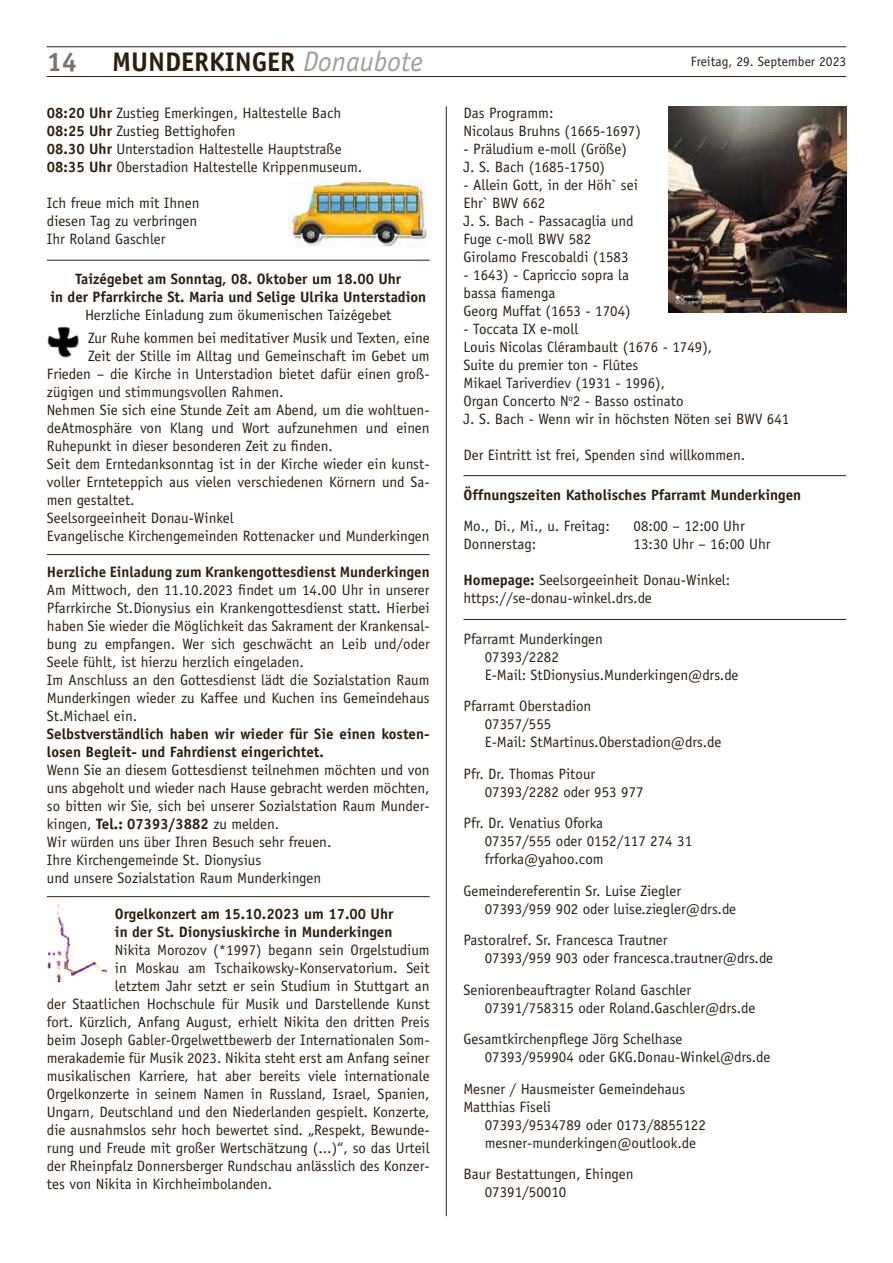
<style>
.page{position:relative;width:893px;height:1263px;background:#fff}
.page>*{position:absolute;margin:0;border:0;box-sizing:border-box;transform-origin:0 0}
.t1{font:700 27px "Officina Sans";color:#2d1f0f}
.t2{font:700 27px "Officina Sans";color:#787370}
.t3{font:15px/18px "Officina Sans";color:#2d1f0f}
.t4{font:700 15px/18px "Officina Sans";color:#2d1f0f}
.t5{font:13.5px "Officina Sans";color:#2d1f0f}
.s1{font-weight:400;font-style:italic;font-size:28.35px;color:#a19f9d}
.s2{font-weight:700}
</style>
<div class="page">
<hr style="left:47px;top:76px;width:799px;height:1px;background:#2d1f0f">
<hr style="left:47px;top:47px;width:799px;height:1px;background:#2d1f0f">
<hr style="left:446px;top:106px;width:1px;height:1110px;background:#2d1f0f">
<hr style="left:47px;top:260px;width:383px;height:1px;background:#2d1f0f">
<hr style="left:47px;top:554px;width:383px;height:1px;background:#2d1f0f">
<hr style="left:47px;top:896px;width:383px;height:1px;background:#2d1f0f">
<img style="left:288px;top:179px;width:139px;height:69px">
<img style="left:47px;top:326px;width:32px;height:32px">
<img style="left:47px;top:903px;width:59px;height:78px">
<hr style="left:463px;top:475px;width:383px;height:1px;background:#2d1f0f">
<hr style="left:463px;top:619px;width:383px;height:1px;background:#2d1f0f">
<img style="left:668px;top:106px;width:178px;height:207px">
<h1 class="t2" style="left:47px;top:45px;width:32px">14</h1>
<h1 class="t1" style="left:112px;top:45px;width:312px">MUNDERKINGER <span class="s1">Donaubote</span></h1>
<p class="t5" style="left:691px;top:53px;width:157px">Freitag, 29. September 2023</p>
<p class="t3" style="left:47px;top:104px;width:317px"><span class="s2">08:20 Uhr</span> Zustieg Emerkingen, Haltestelle Bach <span class="s2">08:25 Uhr</span> Zustieg Bettighofen<br><span class="s2">08.30 Uhr</span> Unterstadion Haltestelle Hauptstraße <span class="s2">08:35 Uhr</span> Oberstadion Haltestelle Krippenmuseum.</p>
<p class="t3" style="left:47px;top:194px;width:154px">Ich freue mich mit Ihnen diesen Tag zu verbringen<br>Ihr Roland Gaschler</p>
<p class="t4" style="left:50px;top:270px;width:377px;text-align:center">Taizégebet am Sonntag, 08. Oktober um 18.00 Uhr<br>in der Pfarrkirche St. Maria und Selige Ulrika Unterstadion</p>
<p class="t3" style="left:85px;top:304px;width:346px;line-height:22.2px">Herzliche Einladung zum ökumenischen Taizégebet<br>Zur Ruhe kommen bei meditativer Musik und Texten, eine</p>
<p class="t3" style="left:47px;top:347px;width:384px;text-indent:41px">Zeit der Stille im Alltag und Gemeinschaft im Gebet um Frieden – die Kirche in Unterstadion bietet dafür einen groß&shy;zügigen und stimmungsvollen Rahmen.<br>Nehmen Sie sich eine Stunde Zeit am Abend, um die wohltuen&shy;deAtmosphäre von Klang und Wort aufzunehmen und einen Ruhepunkt in dieser besonderen Zeit zu finden.<br>Seit dem Erntedanksonntag ist in der Kirche wieder ein kunst&shy;voller Ernteteppich aus vielen verschiedenen Körnern und Sa&shy;men gestaltet.<br>Seelsorgeeinheit Donau-Winkel<br>Evangelische Kirchengemeinden Rottenacker und Munderkingen</p>
<p class="t4" style="left:47px;top:562px;width:384px">Herzliche Einladung zum Krankengottesdienst Munderkingen</p>
<p class="t3" style="left:47px;top:581px;width:384px">Am Mittwoch, den 11.10.2023 findet um 14.00 Uhr in unserer Pfarrkirche St.Dionysius ein Krankengottesdienst statt. Hierbei haben Sie wieder die Möglichkeit das Sakrament der Krankensal&shy;bung zu empfangen. Wer sich geschwächt an Leib und/oder Seele fühlt, ist hierzu herzlich eingeladen.<br>Im Anschluss an den Gottesdienst lädt die Sozialstation Raum Munderkingen wieder zu Kaffee und Kuchen ins Gemeindehaus St.Michael ein.</p>
<p class="t4" style="left:47px;top:724px;width:384px">Selbstverständlich haben wir wieder für Sie einen kosten&shy;losen Begleit- und Fahrdienst eingerichtet.</p>
<p class="t3" style="left:47px;top:761px;width:384px">Wenn Sie an diesem Gottesdienst teilnehmen möchten und von uns abgeholt und wieder nach Hause gebracht werden möchten, so bitten wir Sie, sich bei unserer Sozialstation Raum Munder&shy;kingen, <span class="s2">Tel.: 07393/3882</span> zu melden.<br>Wir würden uns über Ihren Besuch sehr freuen.<br>Ihre Kirchengemeinde St. Dionysius<br>und unsere Sozialstation Raum Munderkingen</p>
<p class="t4" style="left:115px;top:904px;width:280px">Orgelkonzert am 15.10.2023 um 17.00 Uhr in der St. Dionysiuskirche in Munderkingen</p>
<p class="t3" style="left:115px;top:941px;width:316px">Nikita Morozov (*1997) begann sein Orgelstudium</p>
<p class="t3" style="left:115px;top:959px;width:316px">in Moskau am Tschaikowsky-Konservatorium. Seit</p>
<p class="t3" style="left:115px;top:977px;width:316px">letztem Jahr setzt er sein Studium in Stuttgart an</p>
<p class="t3" style="left:47px;top:995px;width:384px">der Staatlichen Hochschule für Musik und Darstellende Kunst</p>
<p class="t3" style="left:47px;top:1013px;width:384px">fort. Kürzlich, Anfang August, erhielt Nikita den dritten Preis</p>
<p class="t3" style="left:47px;top:1031px;width:384px">beim Joseph Gabler-Orgelwettbewerb der Internationalen Som-</p>
<p class="t3" style="left:47px;top:1049px;width:384px">merakademie für Musik 2023. Nikita steht erst am Anfang seiner</p>
<p class="t3" style="left:47px;top:1067px;width:384px">musikalischen Karriere, hat aber bereits viele internationale</p>
<p class="t3" style="left:47px;top:1085px;width:384px">Orgelkonzerte in seinem Namen in Russland, Israel, Spanien,</p>
<p class="t3" style="left:47px;top:1103px;width:384px">Ungarn, Deutschland und den Niederlanden gespielt. Konzerte,</p>
<p class="t3" style="left:47px;top:1121px;width:384px">die ausnahmslos sehr hoch bewertet sind. „Respekt, Bewunde-</p>
<p class="t3" style="left:47px;top:1139px;width:384px">rung und Freude mit großer Wertschätzung (...)“, so das Urteil</p>
<p class="t3" style="left:47px;top:1157px;width:384px">der Rheinpfalz Donnersberger Rundschau anlässlich des Konzer-</p>
<p class="t3" style="left:47px;top:1175px;width:227px">tes von Nikita in Kirchheimbolanden.</p>
<p class="t3" style="left:463px;top:104px;width:179px">Das Programm:<br>Nicolaus Bruhns (1665-1697)</p>
<p class="t3" style="left:463px;top:140px;width:165px">- Präludium e-moll (Größe)<br>J. S. Bach (1685-1750)</p>
<p class="t3" style="left:463px;top:176px;width:176px">- Allein Gott, in der Höh` sei<br>Ehr` BWV 662<br>J. S. Bach - Passacaglia und<br>Fuge c-moll BWV 582<br>Girolamo Frescobaldi (1583</p>
<p class="t3" style="left:463px;top:266px;width:169px">- 1643) - Capriccio sopra la bassa fiamenga<br>Georg Muffat (1653 - 1704)</p>
<p class="t3" style="left:463px;top:320px;width:327px">- Toccata IX e-moll<br>Louis Nicolas Clérambault (1676 - 1749),<br>Suite du premier ton - Flûtes<br>Mikael Tariverdiev (1931 - 1996),<br>Organ Concerto N<sup>o</sup>2 - Basso ostinato<br>J. S. Bach - Wenn wir in höchsten Nöten sei BWV 641</p>
<p class="t3" style="left:463px;top:446px;width:283px">Der Eintritt ist frei, Spenden sind willkommen.</p>
<p class="t4" style="left:463px;top:486px;width:339px">Öffnungszeiten Katholisches Pfarramt Munderkingen</p>
<p class="t3" style="left:463px;top:517px;width:148px">Mo., Di., Mi., u. Freitag:</p>
<p class="t3" style="left:634px;top:517px;width:113px">08:00 – 12:00 Uhr</p>
<p class="t3" style="left:463px;top:535px;width:74px">Donnerstag:</p>
<p class="t3" style="left:634px;top:535px;width:138px">13:30 Uhr – 16:00 Uhr</p>
<p class="t3" style="left:463px;top:571px;width:268px"><span class="s2">Homepage:</span> Seelsorgeeinheit Donau-Winkel: https://se-donau-winkel.drs.de</p>
<p class="t3" style="left:485px;top:629px;width:255px;text-indent:-21px">Pfarramt Munderkingen<br>07393/2282<br>E-Mail: StDionysius.Munderkingen@drs.de</p>
<p class="t3" style="left:485px;top:697px;width:238px;text-indent:-21px">Pfarramt Oberstadion<br>07357/555<br>E-Mail: StMartinus.Oberstadion@drs.de</p>
<p class="t3" style="left:485px;top:764px;width:160px;text-indent:-21px">Pfr. Dr. Thomas Pitour<br>07393/2282 oder 953 977</p>
<p class="t3" style="left:485px;top:814px;width:209px;text-indent:-21px">Pfr. Dr. Venatius Oforka<br>07357/555 oder 0152/117 274 31 frforka@yahoo.com</p>
<p class="t3" style="left:485px;top:881px;width:253px;text-indent:-21px">Gemeindereferentin Sr. Luise Ziegler<br>07393/959 902 oder luise.ziegler@drs.de</p>
<p class="t3" style="left:485px;top:931px;width:290px;text-indent:-21px">Pastoralref. Sr. Francesca Trautner<br>07393/959 903 oder francesca.trautner@drs.de</p>
<p class="t3" style="left:485px;top:980px;width:272px;text-indent:-21px">Seniorenbeauftragter Roland Gaschler<br>07391/758315 oder Roland.Gaschler@drs.de</p>
<p class="t3" style="left:485px;top:1030px;width:287px;text-indent:-21px">Gesamtkirchenpflege Jörg Schelhase<br>07393/959904 oder GKG.Donau-Winkel@drs.de</p>
<p class="t3" style="left:463px;top:1079px;width:223px">Mesner / Hausmeister Gemeindehaus<br>Matthias Fiseli</p>
<p class="t3" style="left:485px;top:1115px;width:223px">07393/9534789 oder 0173/8855122 mesner-munderkingen@outlook.de</p>
<p class="t3" style="left:485px;top:1165px;width:150px;text-indent:-21px">Baur Bestattungen, Ehingen<br>07391/50010</p>
</div>
